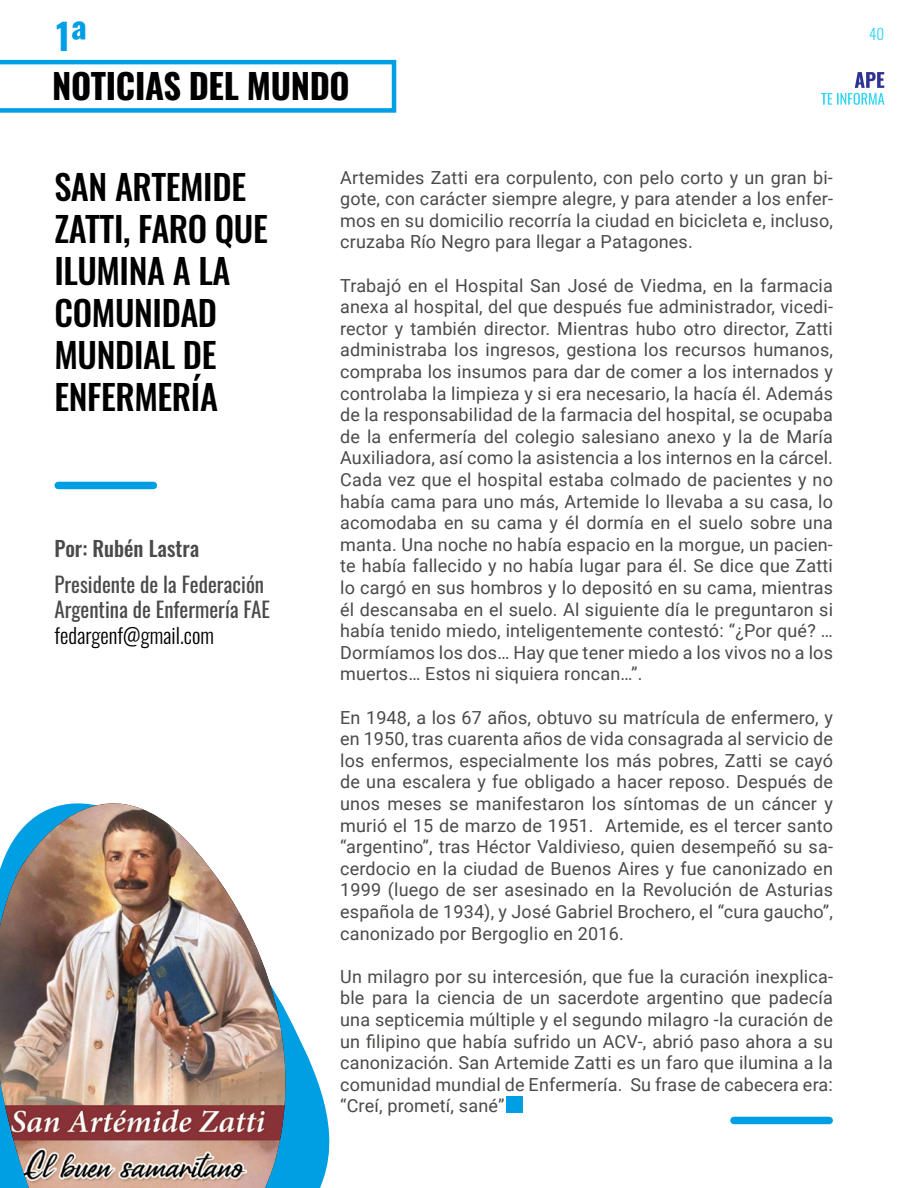
<style>
.page{position:relative;width:918px;height:1188px;background:#fff}
.page>*{position:absolute;margin:0;border:0;box-sizing:border-box;transform-origin:0 0}
.t1{font:700 36px "Oswald";color:#009fe3}
.t2{font:500 34.5px/42px "Oswald";letter-spacing:-.01em;color:#000}
.t3{font:700 34.5px "Oswald";letter-spacing:-.01em;color:#000}
.t4{font:21px/25.2px "Oswald";color:#4a4a49}
.t5{font:300 21px "Oswald";color:#000}
.t6{font:500 21px "Oswald";color:#4a4a49}
.t7{font:18px/21.6px "Roboto";letter-spacing:.01em;color:#4a4a49;text-align:justify}
.t8{font:300 15px "Oswald";color:#2dd6f0}
</style>
<div class="page">
<svg style="left:821px;top:72px;width:63px;height:33px"></svg>
<svg style="left:0;top:60px;width:396px;height:53px"></svg>
<svg style="left:306px;top:1053px;width:24px;height:135px;fill:#009fe3"></svg>
<svg style="left:285px;top:1010px;width:21px;height:178px;background:#1ea9e5"></svg>
<img style="left:0;top:803px;width:285px;height:385px">
<div style="left:58px;top:482px;width:95px;height:7px;background:#009fe3"></div>
<div style="left:734px;top:1117px;width:95px;height:7px;background:#009fe3"></div>
<div style="left:506px;top:1096px;width:16px;height:17px;background:#009fe3"></div>
<h1 class="t1" style="left:56px;top:5px;width:33px">1ª</h1>
<h2 class="t3" style="left:52px;top:56px;width:299px">NOTICIAS DEL MUNDO</h2>
<h2 class="t2" style="left:54px;top:163px;width:215px">SAN ARTEMIDE<br>ZATTI, FARO QUE<br>ILUMINA A LA<br>COMUNIDAD<br>MUNDIAL DE<br>ENFERMERÍA</h2>
<p class="t6" style="left:54px;top:530px;width:146px">Por: Rubén Lastra</p>
<p class="t4" style="left:54px;top:570px;width:217px">Presidente de la Federación<br>Argentina de Enfermería FAE</p>
<p class="t5" style="left:54px;top:616px;width:161px">fedargenf@gmail.com</p>
<p class="t7" style="left:340px;top:166px;width:494px">Artemides Zatti era corpulento, con pelo corto y un gran bi&shy;gote, con carácter siempre alegre, y para atender a los enfer&shy;mos en su domicilio recorría la ciudad en bicicleta e, incluso, cruzaba Río Negro para llegar a Patagones.</p>
<p class="t7" style="left:340px;top:274px;width:494px">Trabajó en el Hospital San José de Viedma, en la farmacia anexa al hospital, del que después fue administrador, vicedi&shy;rector y también director. Mientras hubo otro director, Zatti administraba los ingresos, gestiona los recursos humanos, compraba los insumos para dar de comer a los internados y controlaba la limpieza y si era necesario, la hacía él. Además de la responsabilidad de la farmacia del hospital, se ocupaba de la enfermería del colegio salesiano anexo y la de María Auxiliadora, así como la asistencia a los internos en la cárcel.<br>Cada vez que el hospital estaba colmado de pacientes y no había cama para uno más, Artemide lo llevaba a su casa, lo acomodaba en su cama y él dormía en el suelo sobre una manta. Una noche no había espacio en la morgue, un pacien&shy;te había fallecido y no había lugar para él. Se dice que Zatti lo cargó en sus hombros y lo depositó en su cama, mientras él descansaba en el suelo. Al siguiente día le preguntaron si había tenido miedo, inteligentemente contestó: “¿Por qué? … Dormíamos los dos… Hay que tener miedo a los vivos no a los muertos… Estos ni siquiera roncan…”.</p>
<p class="t7" style="left:340px;top:706px;width:494px">En 1948, a los 67 años, obtuvo su matrícula de enfermero, y en 1950, tras cuarenta años de vida consagrada al servicio de los enfermos, especialmente los más pobres, Zatti se cayó de una escalera y fue obligado a hacer reposo. Después de unos meses se manifestaron los síntomas de un cáncer y murió el 15 de marzo de 1951. Artemide, es el tercer santo “argentino”, tras Héctor Valdivieso, quien desempeñó su sa&shy;cerdocio en la ciudad de Buenos Aires y fue canonizado en 1999 (luego de ser asesinado en la Revolución de Asturias española de 1934), y José Gabriel Brochero, el “cura gaucho”, canonizado por Bergoglio en 2016.</p>
<p class="t7" style="left:340px;top:965px;width:494px">Un milagro por su intercesión, que fue la curación inexplica&shy;ble para la ciencia de un sacerdote argentino que padecía una septicemia múltiple y el segundo milagro -la curación de un filipino que había sufrido un ACV-, abrió paso ahora a su canonización. San Artemide Zatti es un faro que ilumina a la comunidad mundial de Enfermería. Su frase de cabecera era: “Creí, prometí, sané”.</p>
<p class="t8" style="left:869px;top:21px;width:17px">40</p>
</div>
